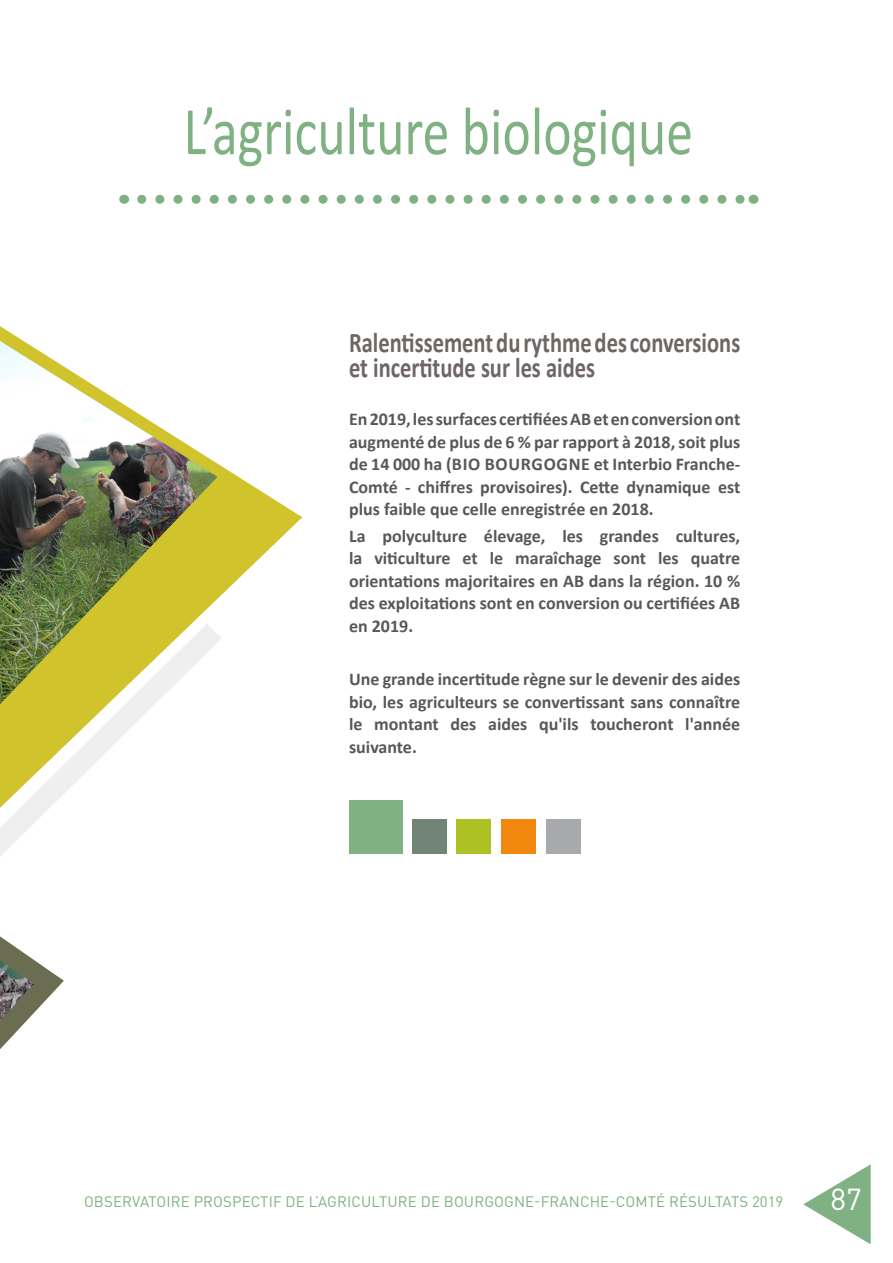
<style>
.page{position:relative;width:893px;height:1263px;background:#fff}
.page>*{position:absolute;margin:0;border:0;box-sizing:border-box;transform-origin:0 0}
.t1{font:68.55px "Calibri";color:#7fb183;scale:.79 1}
.t2{font:30px "DIN Pro";color:#fff}
.t3{font:700 28.5px/25.5px "Calibri";color:#6e6664;scale:.79 1}
.t4{font:700 18px/22.5px "Calibri";color:#57585a;text-align:justify}
.t5{font:15px "DIN Pro";letter-spacing:.01em;color:#7fb183}
</style>
<div class="page">
<svg style="left:803px;top:1164px;width:68px;height:80px"></svg>
<svg style="left:0;top:326px;width:302px;height:473px"></svg>
<img style="left:0;top:341px;width:217px;height:363px">
<svg style="left:142px;top:195px;width:602px;height:9px"></svg>
<svg style="left:0;top:799px;width:64px;height:250px"></svg>
<div style="left:349px;top:801px;width:53px;height:53px;background:#7fb183"></div>
<div style="left:457px;top:819px;width:34px;height:35px;background:#adc124"></div>
<div style="left:413px;top:819px;width:34px;height:35px;background:#728475"></div>
<div style="left:502px;top:819px;width:34px;height:35px;background:#f1870d"></div>
<div style="left:547px;top:819px;width:34px;height:35px;background:#a8a9ad"></div>
<p class="t1" style="left:183px;top:84px;width:646px">L’agriculture biologique</p>
<p class="t3" style="left:349px;top:329px;width:497px">Ralentissement du rythme des conversions et incertitude sur les aides</p>
<p class="t4" style="left:349px;top:408px;width:393px">En 2019, les surfaces certifiées AB et en conversion ont augmenté de plus de 6 % par rapport à 2018, soit plus de 14 000 ha (BIO BOURGOGNE et Interbio Franche-Comté - chiffres provisoires). Cette dynamique est plus faible que celle enregistrée en 2018.</p>
<p class="t4" style="left:349px;top:524px;width:393px">La polyculture élevage, les grandes cultures, la viticulture et le maraîchage sont les quatre orientations majoritaires en AB dans la région. 10 % des exploitations sont en conversion ou certifiées AB en 2019.</p>
<p class="t4" style="left:349px;top:668px;width:393px">Une grande incertitude règne sur le devenir des aides bio, les agriculteurs se convertissant sans connaître le montant des aides qu'ils toucheront l'année suivante.</p>
<p class="t5" style="left:84px;top:1192px;width:701px">OBSERVATOIRE PROSPECTIF DE L’AGRICULTURE DE BOURGOGNE-FRANCHE-COMTÉ RÉSULTATS 2019</p>
<h2 class="t2" style="left:830px;top:1179px;width:33px">87</h2>
</div>
